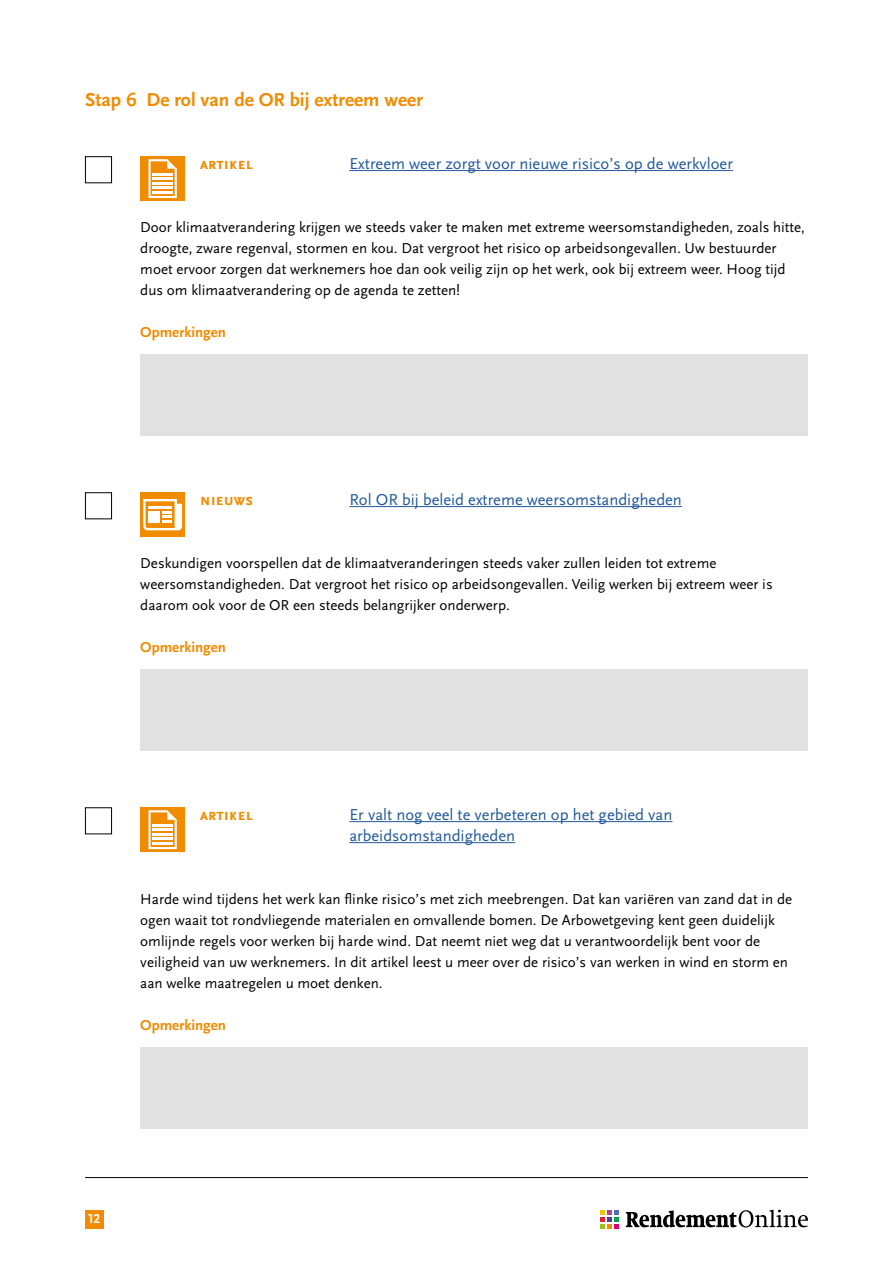
<style>
.page{position:relative;width:893px;height:1263px;background:#fff}
.page>*{position:absolute;margin:0;border:0;box-sizing:border-box;transform-origin:0 0}
.t1{font:700 19.5px "Scala Sans OT";color:#f18b00}
.t2{font:16.5px/21px "Scala Sans OT";color:#22599b}
.t3{font:700 16.5px "Scala Sans OT";color:#f18b00}
.t4{font:15px/21px "Scala Sans OT";color:#000}
.t5{font:700 15px "Scala Sans OT";color:#f18b00}
.t6{font:700 13.5px "Scala Sans OT";color:#fff}
</style>
<div class="page">
<hr style="left:85px;top:1177px;width:723px;height:1px;background:#000">
<div style="left:85px;top:1210px;width:18px;height:18px;background:#f18b00"></div>
<svg style="left:626px;top:1209px;width:182px;height:18px"></svg>
<svg style="left:601px;top:1210px;width:18px;height:19px"></svg>
<hr style="left:349px;top:170px;width:384px;height:1px;background:#22599b">
<hr style="left:349px;top:506px;width:333px;height:1px;background:#22599b">
<hr style="left:349px;top:821px;width:323px;height:1px;background:#22599b">
<hr style="left:349px;top:842px;width:166px;height:1px;background:#22599b">
<div style="left:140px;top:354px;width:668px;height:81px;background:#e1e1e1"></div>
<div style="left:140px;top:669px;width:668px;height:81px;background:#e1e1e1"></div>
<div style="left:140px;top:1047px;width:668px;height:81px;background:#e1e1e1"></div>
<div style="left:85px;top:156px;width:27px;height:27px;border:1px solid #000"></div>
<div style="left:140px;top:156px;width:45px;height:45px;background:#f18b00"></div>
<svg style="left:148px;top:159px;width:29px;height:39px"></svg>
<hr style="left:153px;top:187px;width:20px;height:2px;background:#fff">
<hr style="left:153px;top:178px;width:20px;height:2px;background:#fff">
<hr style="left:153px;top:182px;width:20px;height:2px;background:#fff">
<hr style="left:153px;top:173px;width:20px;height:2px;background:#fff">
<hr style="left:153px;top:191px;width:20px;height:3px;background:#fff">
<div style="left:85px;top:492px;width:27px;height:27px;border:1px solid #000"></div>
<div style="left:140px;top:492px;width:45px;height:45px;background:#f18b00"></div>
<svg style="left:143px;top:499px;width:39px;height:31px"></svg>
<div style="left:85px;top:807px;width:27px;height:27px;border:1px solid #000"></div>
<div style="left:140px;top:807px;width:45px;height:45px;background:#f18b00"></div>
<svg style="left:148px;top:810px;width:29px;height:39px"></svg>
<hr style="left:153px;top:838px;width:20px;height:2px;background:#fff">
<hr style="left:153px;top:829px;width:20px;height:2px;background:#fff">
<hr style="left:153px;top:833px;width:20px;height:2px;background:#fff">
<hr style="left:153px;top:824px;width:20px;height:2px;background:#fff">
<hr style="left:153px;top:842px;width:20px;height:3px;background:#fff">
<h1 class="t1" style="left:85px;top:89px;width:339px">Stap 6 De rol van de OR bij extreem weer</h1>
<p class="t3" style="left:200px;top:154px;width:55px">ARTIKEL</p>
<p class="t2" style="left:349px;top:153px;width:385px">Extreem weer zorgt voor nieuwe risico’s op de werkvloer</p>
<p class="t4" style="left:140px;top:217px;width:666px">Door klimaatverandering krijgen we steeds vaker te maken met extreme weersomstandigheden, zoals hitte, droogte, zware regenval, stormen en kou. Dat vergroot het risico op arbeidsongevallen. Uw bestuurder moet ervoor zorgen dat werknemers hoe dan ook veilig zijn op het werk, ook bij extreem weer. Hoog tijd dus om klimaatverandering op de agenda te zetten!</p>
<p class="t5" style="left:140px;top:324px;width:87px">Opmerkingen</p>
<p class="t3" style="left:200px;top:490px;width:55px">NIEUWS</p>
<p class="t2" style="left:349px;top:489px;width:334px">Rol OR bij beleid extreme weersomstandigheden</p>
<p class="t4" style="left:140px;top:553px;width:634px">Deskundigen voorspellen dat de klimaatveranderingen steeds vaker zullen leiden tot extreme weersomstandigheden. Dat vergroot het risico op arbeidsongevallen. Veilig werken bij extreem weer is daarom ook voor de OR een steeds belangrijker onderwerp.</p>
<p class="t5" style="left:140px;top:639px;width:87px">Opmerkingen</p>
<p class="t3" style="left:200px;top:805px;width:55px">ARTIKEL</p>
<p class="t2" style="left:349px;top:804px;width:325px">Er valt nog veel te verbeteren op het gebied van arbeidsomstandigheden</p>
<p class="t4" style="left:140px;top:889px;width:653px">Harde wind tijdens het werk kan flinke risico’s met zich meebrengen. Dat kan variëren van zand dat in de ogen waait tot rondvliegende materialen en omvallende bomen. De Arbowetgeving kent geen duidelijk omlijnde regels voor werken bij harde wind. Dat neemt niet weg dat u verantwoordelijk bent voor de veiligheid van uw werknemers. In dit artikel leest u meer over de risico’s van werken in wind en storm en aan welke maatregelen u moet denken.</p>
<p class="t5" style="left:140px;top:1017px;width:87px">Opmerkingen</p>
<p class="t6" style="left:88px;top:1211px;width:13px">12</p>
</div>
